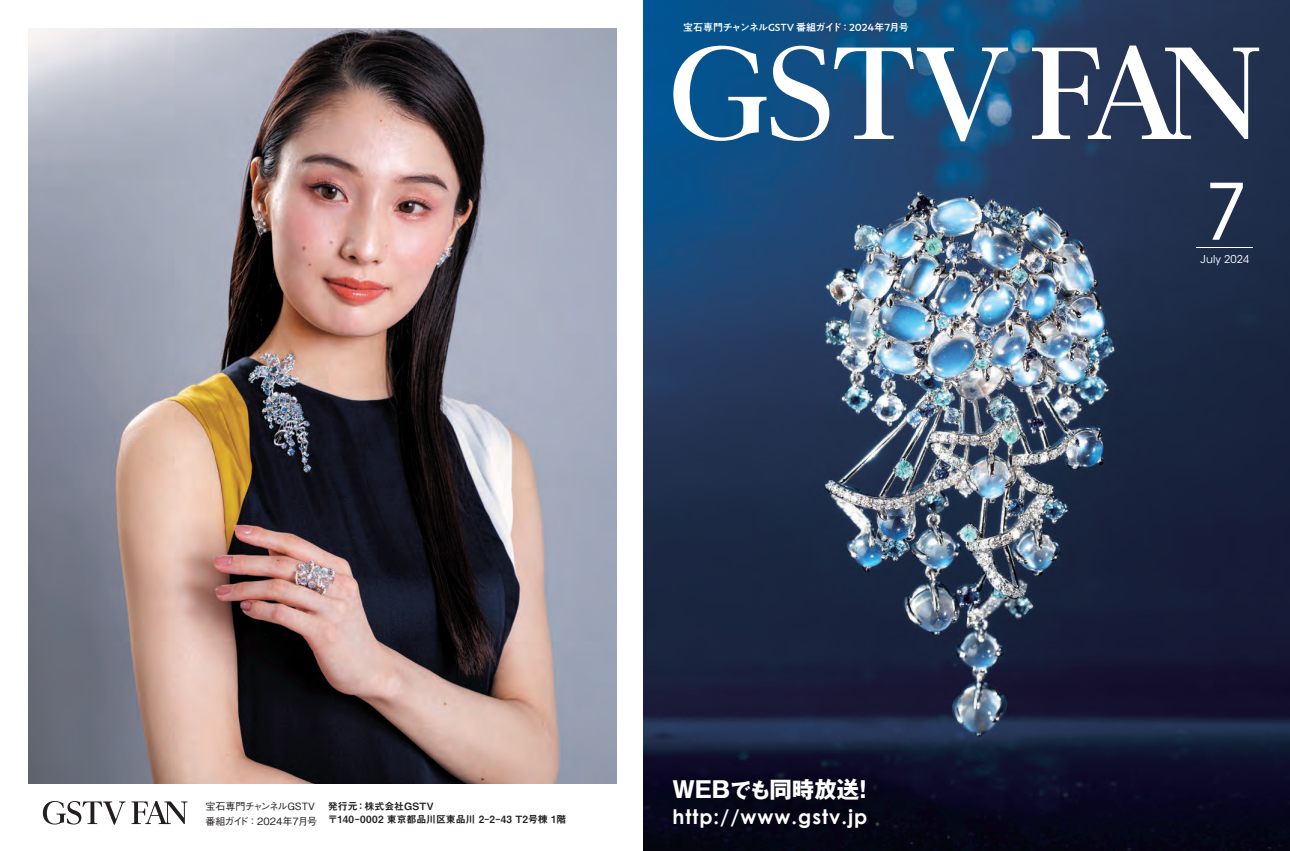
<style>
.page{position:relative;width:1290px;height:851px;background:#fff}
.page>*{position:absolute;margin:0;border:0;box-sizing:border-box;transform-origin:0 0}
.t1{font:77px "ITC Avant Garde Std";color:#fff}
.t2{font:700 22.5px "Gothic MB101 Pro";color:#fff}
.t3{font:700 20px "Century Gothic";letter-spacing:.05em;color:#fff}
.t4{font:10.75px "ITC Avant Garde Std";letter-spacing:.01em;color:#fff}
.t5{font:10px/13.4px "Midashi Go Pro MB31";letter-spacing:-.01em;color:#231f20}
.t6{font:500 10px "PA1 Gothic Std";letter-spacing:-.025em;color:#fff}
.t7{font:500 10px/14.5px "Gothic BBB Pro";color:#231f20}
.s1{font-size:20.75px}
</style>
<div class="page">
<img style="left:28px;top:28px;width:589px;height:755px">
<img style="left:643px;top:0;width:647px;height:850px">
<svg style="left:673px;top:46px;width:335px;height:95px"></svg>
<svg style="left:1032px;top:46px;width:227px;height:93px"></svg>
<hr style="left:1196px;top:247px;width:57px;height:1px;background:#fff">
<svg style="left:43px;top:801px;width:145px;height:23px"></svg>
<p class="t6" style="left:683px;top:22px;width:227px">宝石専門チャンネルGSTV 番組ガイド ： 2024年7月号</p>
<p class="t7" style="left:205px;top:797px;width:113px">宝石専門チャンネルGSTV番組ガイド ：2024年7月号</p>
<p class="t5" style="left:328px;top:798px;width:240px">発行元：株式会社GSTV<br>〒140-0002 東京都品川区東品川 2-2-43 T2号棟 1階</p>
<h2 class="t2" style="left:672px;top:770px;width:203px">WEB<span class="s1">でも</span>同時放送！</h2>
<h3 class="t3" style="left:672px;top:803px;width:197px">http://www.gstv.jp</h3>
<h1 class="t1" style="left:1204px;top:165px;width:46px">7</h1>
<p class="t4" style="left:1200px;top:253px;width:50px">July 2024</p>
</div>
